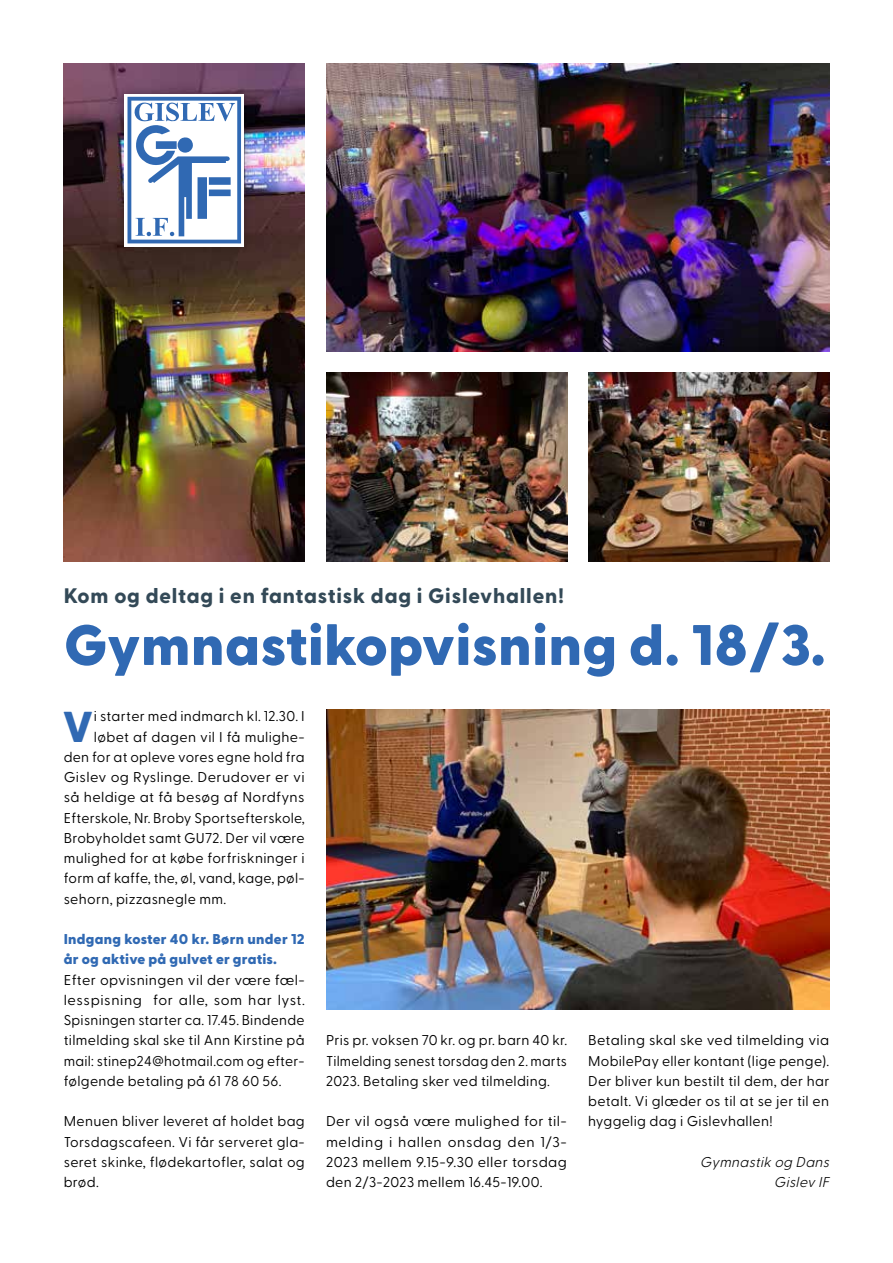
<style>
.page{position:relative;width:893px;height:1263px;background:#fff}
.page>*{position:absolute;margin:0;border:0;box-sizing:border-box;transform-origin:0 0}
.t1{font:800 57px "Greycliff CF";letter-spacing:.01em;color:#3069b3}
.t2{font:800 43.2px "Greycliff CF";color:#3069b3}
.t3{font:800 21px "Greycliff CF";letter-spacing:.04em;color:#334957}
.t4{font:14.25px/20.2px "Greycliff CF";letter-spacing:.02em;color:#000;text-align:justify}
.t5{font:800 14.25px/20.2px "Greycliff CF";letter-spacing:.015em;color:#3069b3}
.t6{font:italic 300 14.25px/20.2px "Greycliff CF";color:#000;text-align:right}
</style>
<div class="page">
<img style="left:326px;top:709px;width:503px;height:301px">
<img style="left:64px;top:64px;width:241px;height:497px">
<img style="left:326px;top:64px;width:503px;height:287px">
<img style="left:326px;top:373px;width:241px;height:188px">
<img style="left:588px;top:373px;width:241px;height:188px">
<div style="left:116px;top:85px;width:137px;height:170px;background:#000;opacity:.25"></div>
<div style="left:124px;top:94px;width:120px;height:152px;background:#fff"></div>
<svg style="left:127px;top:97px;width:114px;height:147px"></svg>
<h3 class="t3" style="left:64px;top:580px;width:502px">Kom og deltag i en fantastisk dag i Gislevhallen!</h3>
<h1 class="t1" style="left:64px;top:601px;width:763px">Gymnastikopvisning d. 18/3.</h1>
<h2 class="t2" style="left:63px;top:693px;width:32px">V</h2>
<p class="t4" style="left:94px;top:705px;width:212px">i starter med indmarch kl. 12.30. I</p>
<p class="t4" style="left:94px;top:725px;width:212px">løbet af dagen vil I få mulighe-</p>
<p class="t4" style="left:64px;top:746px;width:242px">den for at opleve vores egne hold fra</p>
<p class="t4" style="left:64px;top:766px;width:243px">Gislev og Ryslinge. Derudover er vi</p>
<p class="t4" style="left:64px;top:786px;width:242px">så heldige at få besøg af Nordfyns</p>
<p class="t4" style="left:64px;top:806px;width:243px">Efterskole, Nr. Broby Sportsefterskole,</p>
<p class="t4" style="left:64px;top:827px;width:243px">Brobyholdet samt GU72. Der vil være</p>
<p class="t4" style="left:64px;top:847px;width:242px">mulighed for at købe forfriskninger i</p>
<p class="t4" style="left:64px;top:867px;width:242px">form af kaffe, the, øl, vand, kage, pøl-</p>
<p class="t4" style="left:64px;top:887px;width:164px">sehorn, pizzasnegle mm.</p>
<p class="t5" style="left:64px;top:928px;width:242px">Indgang koster 40 kr. Børn under 12 år og aktive på gulvet er gratis.</p>
<p class="t4" style="left:64px;top:968px;width:243px">Efter opvisningen vil der være fæl&shy;lesspisning for alle, som har lyst.<br>Spisningen starter ca. 17.45. Bindende tilmelding skal ske til Ann Kirstine på mail: stinep24@hotmail.com og efter&shy;følgende betaling på 61 78 60 56.</p>
<p class="t4" style="left:64px;top:1110px;width:243px">Menuen bliver leveret af holdet bag Torsdagscafeen. Vi får serveret gla&shy;seret skinke, flødekartofler, salat og brød.</p>
<p class="t4" style="left:326px;top:1029px;width:243px">Pris pr. voksen 70 kr. og pr. barn 40 kr.<br>Tilmelding senest torsdag den 2. marts 2023. Betaling sker ved tilmelding.</p>
<p class="t4" style="left:326px;top:1110px;width:242px">Der vil også være mulighed for til&shy;melding i hallen onsdag den 1/3- 2023 mellem 9.15-9.30 eller torsdag den 2/3-2023 mellem 16.45-19.00.</p>
<p class="t4" style="left:588px;top:1029px;width:243px">Betaling skal ske ved tilmelding via MobilePay eller kontant (lige penge).<br>Der bliver kun bestilt til dem, der har betalt. Vi glæder os til at se jer til en hyggelig dag i Gislevhallen!</p>
<p class="t6" style="left:700px;top:1151px;width:135px">Gymnastik og Dans<br>Gislev IF</p>
</div>
